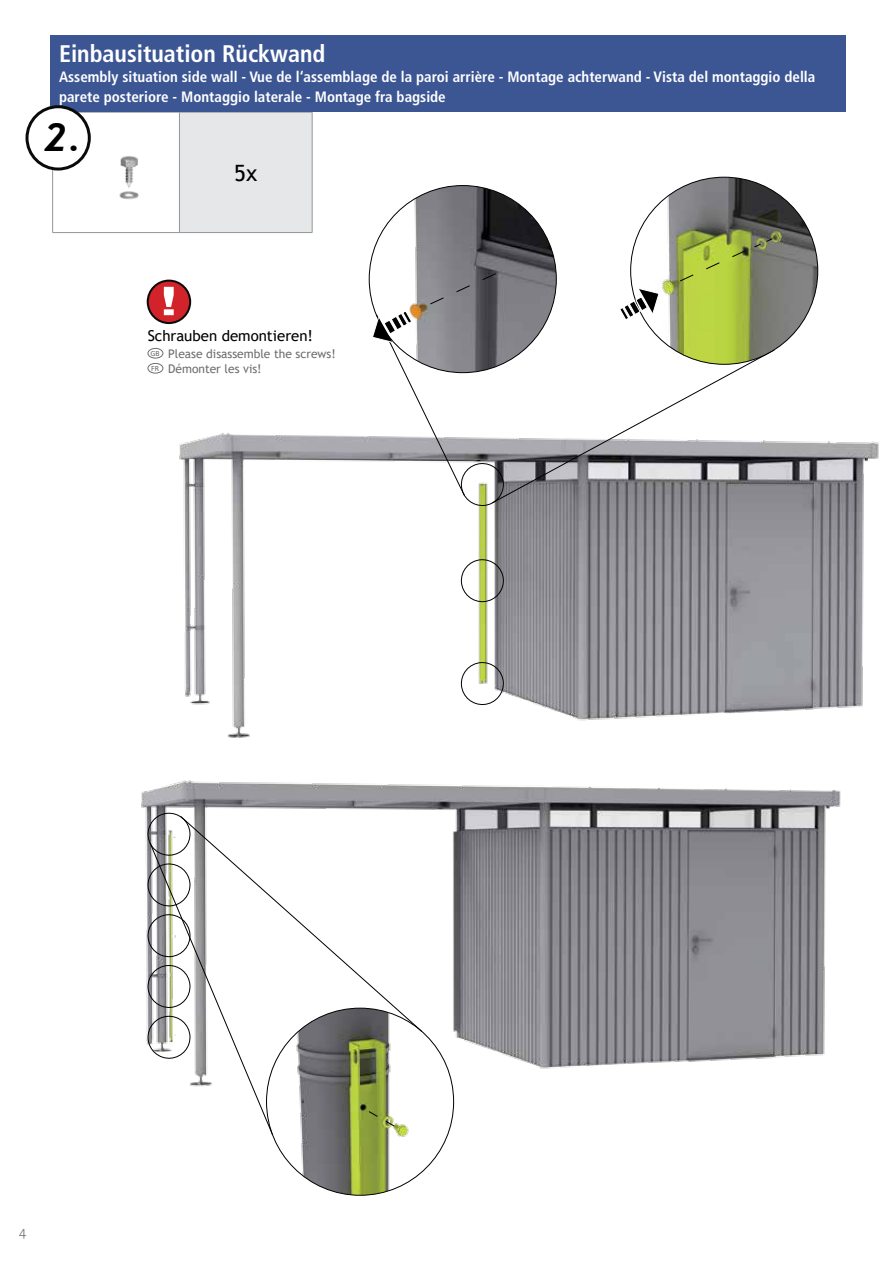
<style>
.page{position:relative;width:893px;height:1263px;background:#fff}
.page>*{position:absolute;margin:0;border:0;box-sizing:border-box;transform-origin:0 0}
.t1{font:italic 700 39px "Trebuchet";color:#000}
.t2{font:700 condensed 24px "Frutiger LT Std";color:#fff}
.t3{font:22.5px "Trebuchet MS";color:#000}
.t4{font:700 condensed 15px/20px "Frutiger LT Std";color:#fff}
.t5{font:15px "Trebuchet MS";color:#000}
.t6{font:300 13.5px "The Sans";color:#6d6e71}
.t7{font:12px/15px "Trebuchet MS";color:#6d6e71}
.t8{font:7.05px/15px "Frutiger LT Std";color:#6d6e71}
</style>
<div class="page">
<div style="left:179px;top:112px;width:133px;height:121px;background:#e6e7e8"></div>
<hr style="left:52px;top:112px;width:127px;height:1px;background:#939598">
<hr style="left:52px;top:112px;width:1px;height:120px;background:#939598">
<hr style="left:179px;top:112px;width:133px;height:1px;background:#939598">
<hr style="left:179px;top:112px;width:1px;height:120px;background:#939598">
<hr style="left:312px;top:112px;width:1px;height:120px;background:#939598">
<hr style="left:52px;top:232px;width:127px;height:1px;background:#939598">
<hr style="left:179px;top:232px;width:133px;height:1px;background:#939598">
<img style="left:266px;top:1008px;width:188px;height:187px;border-radius:94px">
<img style="left:141px;top:793px;width:700px;height:365px">
<svg style="left:273px;top:816px;width:149px;height:216px"></svg>
<svg style="left:147px;top:812px;width:126px;height:323px"></svg>
<div style="left:148px;top:281px;width:42px;height:42px;background:#d2232a;border-radius:50%"></div>
<div style="left:147px;top:280px;width:44px;height:44px;border:2px solid #0a0a0b;border-radius:50%"></div>
<svg style="left:164px;top:287px;width:10px;height:28px"></svg>
<img style="left:141px;top:315px;width:738px;height:478px">
<svg style="left:461px;top:559px;width:43px;height:43px"></svg>
<svg style="left:461px;top:662px;width:43px;height:43px"></svg>
<img style="left:369px;top:186px;width:187px;height:187px;border-radius:94px">
<img style="left:631px;top:177px;width:187px;height:187px;border-radius:94px">
<img style="left:81px;top:118px;width:58px;height:82px">
<div style="left:50px;top:35px;width:795px;height:77px;background:#3c5694"></div>
<div style="left:27px;top:107px;width:62px;height:62px;background:#fff;border-radius:50%"></div>
<div style="left:26px;top:105px;width:65px;height:66px;border:3px solid #0a0a0b;border-radius:50%"></div>
<svg style="left:368px;top:1111px;width:27px;height:15px"></svg>
<svg style="left:372px;top:238px;width:403px;height:268px"></svg>
<h2 class="t2" style="left:59px;top:40px;width:268px">Einbausituation Rückwand</h2>
<p class="t4" style="left:59px;top:67px;width:758px">Assembly situation side wall - Vue de l‘assemblage de la paroi arrière - Montage achterwand - Vista del montaggio della parete posteriore - Montaggio laterale - Montage fra bagside</p>
<h1 class="t1" style="left:44px;top:113px;width:39px">2.</h1>
<h3 class="t3" style="left:234px;top:158px;width:25px">5x</h3>
<p class="t5" style="left:148px;top:326px;width:167px">Schrauben demontieren!</p>
<p class="t8" style="left:150px;top:346px;width:11px">GB<br>FR</p>
<p class="t7" style="left:168px;top:346px;width:169px">Please disassemble the screws!<br>Démonter les vis!</p>
<p class="t6" style="left:19px;top:1220px;width:9px">4</p>
</div>
